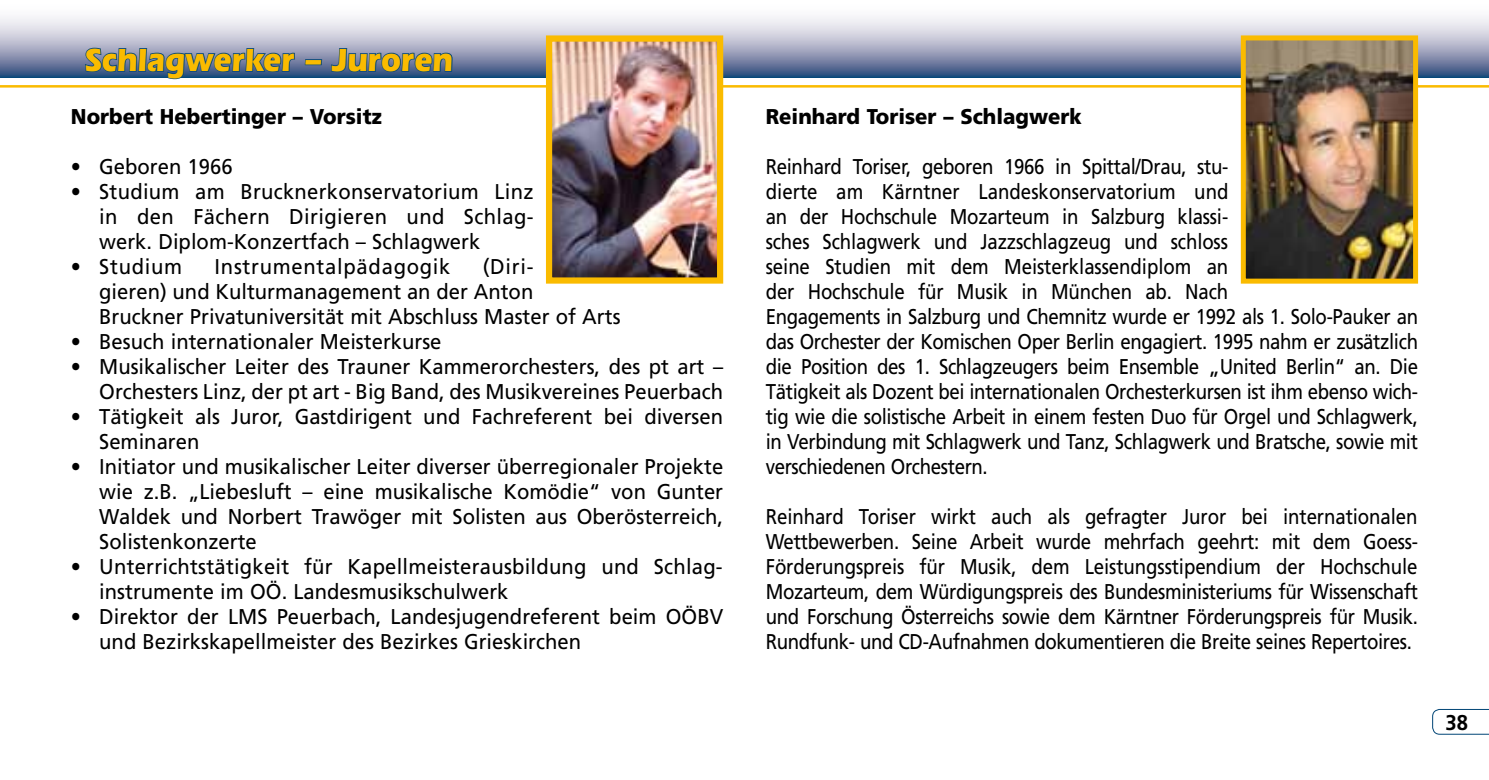
<style>
.page{position:relative;width:1489px;height:780px;background:#fff}
.page>*{position:absolute;margin:0;border:0;box-sizing:border-box;transform-origin:0 0}
.t1{font:700 33.25px "Eras IT Cby BT";color:#fabb00;scale:.95 1}
.t2{font:21.5px/25px "Frutiger";letter-spacing:-.005em;color:#000;scale:.87 1}
.t3{font:21.5px/25px "Frutiger";letter-spacing:-.005em;color:#000;scale:.95 1}
.t4{font:900 21.5px "Frutiger";color:#000;scale:.95 1}
.t5{font:21.5px "Frutiger";letter-spacing:.035em;color:#000;scale:.95 1}
.t6{font:700 21.5px "Frutiger";color:#000;scale:.95 1}
</style>
<div class="page">
<svg style="left:1432px;top:709px;width:56px;height:25px"></svg>
<svg style="left:0;top:17px;width:1488px;height:61px;background:#aab1c7"></svg>
<hr style="left:0;top:85px;width:1488px;height:3px;background:#fabb00">
<img style="left:553px;top:42px;width:163px;height:234px">
<div style="left:546px;top:35px;width:177px;height:248px;border:6px solid #fabb00"></div>
<img style="left:1246px;top:41px;width:165px;height:236px">
<div style="left:1240px;top:35px;width:177px;height:248px;border:5px solid #fabb00"></div>
<svg style="left:84px;top:17px;width:212px;height:71px"></svg>
<div style="left:305px;top:59px;width:17px;height:6px;border:2px solid #004576"></div>
<svg style="left:330px;top:47px;width:123px;height:26px;background:#5d769b"></svg>
<h1 class="t1" style="left:85px;top:39px;width:389px">Schlagwerker – Juroren</h1>
<p class="t4" style="left:71px;top:103px;width:329px">Norbert Hebertinger – Vorsitz</p>
<p class="t3" style="left:71px;top:154px;width:172px">• Geboren 1966</p>
<p class="t3" style="left:99px;top:179px;width:459px;text-align:justify;text-indent:-28px">• Studium am Brucknerkonservatorium Linz in den Fächern Dirigieren und Schlag&shy;werk. Diplom-Konzertfach – Schlagwerk</p>
<p class="t5" style="left:71px;top:254px;width:119px">• Studium</p>
<p class="t5" style="left:214px;top:254px;width:250px">Instrumentalpädagogik</p>
<p class="t3" style="left:99px;top:254px;width:550px;text-indent:383px">(Diri-<br>gieren) und Kulturmanagement an der Anton<br>Bruckner Privatuniversität mit Abschluss Master of Arts</p>
<p class="t3" style="left:71px;top:329px;width:391px">• Besuch internationaler Meisterkurse</p>
<p class="t3" style="left:71px;top:354px;width:688px;text-align:right">• Musikalischer Leiter des Trauner Kammerorchesters, des pt art –<br>Orchesters Linz, der pt art - Big Band, des Musikvereines Peuerbach</p>
<p class="t3" style="left:99px;top:404px;width:658px;text-indent:-28px">• Tätigkeit als Juror, Gastdirigent und Fachreferent bei diversen<br>Seminaren</p>
<p class="t3" style="left:99px;top:454px;width:658px;text-align:justify;text-indent:-28px">• Initiator und musikalischer Leiter diverser überregionaler Projekte wie z. B. „Liebesluft – eine musikalische Komödie“ von Gunter Waldek und Norbert Trawöger mit Solisten aus Oberösterreich, Solistenkonzerte</p>
<p class="t3" style="left:99px;top:554px;width:657px;text-indent:-28px">• Unterrichtstätigkeit für Kapellmeisterausbildung und Schlag&shy;instrumente im OÖ. Landesmusikschulwerk</p>
<p class="t3" style="left:99px;top:604px;width:658px;text-indent:-28px">• Direktor der LMS Peuerbach, Landesjugendreferent beim OÖBV und Bezirkskapellmeister des Bezirkes Grieskirchen</p>
<p class="t4" style="left:765px;top:103px;width:334px">Reinhard Toriser – Schlagwerk</p>
<p class="t2" style="left:765px;top:154px;width:751px">Reinhard Toriser, geboren 1966 in Spittal/Drau, stu-<br>dierte am Kärntner Landeskonservatorium und<br>an der Hochschule Mozarteum in Salzburg klassi-<br>sches Schlagwerk und Jazzschlagzeug und schloss<br>seine Studien mit dem Meisterklassendiplom an<br>der Hochschule für Musik in München ab. Nach<br>Engagements in Salzburg und Chemnitz wurde er 1992 als 1. Solo-Pauker an das Orchester der Komischen Oper Berlin engagiert. 1995 nahm er zusätzlich die Position des 1. Schlagzeugers beim Ensemble „United Berlin“ an. Die Tätigkeit als Dozent bei internationalen Orchesterkursen ist ihm ebenso wich&shy;tig wie die solistische Arbeit in einem festen Duo für Orgel und Schlagwerk, in Verbindung mit Schlagwerk und Tanz, Schlagwerk und Bratsche, sowie mit verschiedenen Orchestern.</p>
<p class="t2" style="left:765px;top:504px;width:751px">Reinhard Toriser wirkt auch als gefragter Juror bei internationalen Wettbewerben. Seine Arbeit wurde mehrfach geehrt: mit dem Goess-Förderungspreis für Musik, dem Leistungsstipendium der Hochschule Mozarteum, dem Würdigungspreis des Bundesministeriums für Wissenschaft und Forschung Österreichs sowie dem Kärntner Förderungspreis für Musik.<br>Rundfunk- und CD-Aufnahmen dokumentieren die Breite seines Repertoires.</p>
<p class="t6" style="left:1445px;top:709px;width:25px">38</p>
</div>
